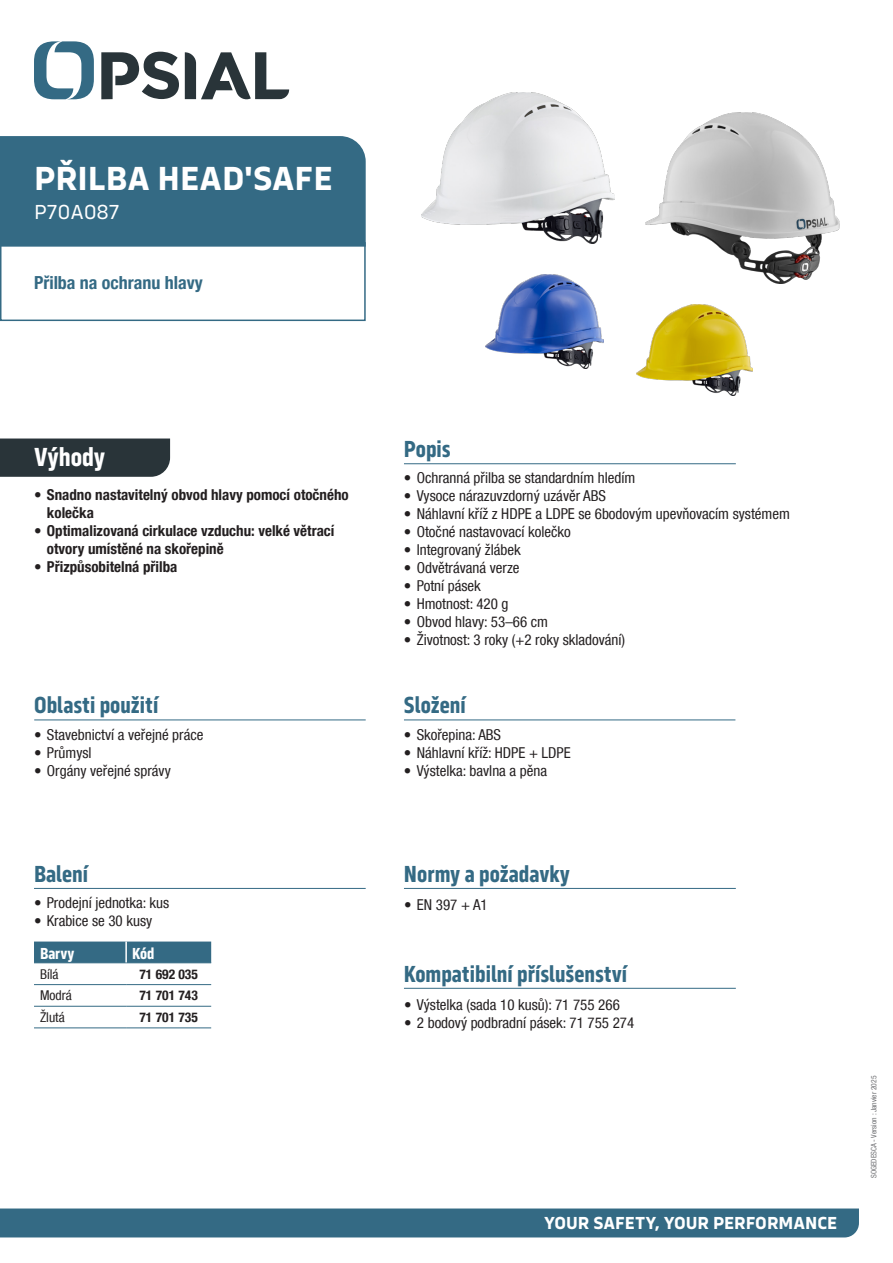
<style>
.page{position:relative;width:893px;height:1263px;background:#fff}
.page>*{position:absolute;margin:0;border:0;box-sizing:border-box;transform-origin:0 0}
.NOM_PRODUIT_NC{font:700 34.5px "Serca";color:#fff}
.Benefices{font:700 27px "Serca Condensed";letter-spacing:-.005em;color:#fff}
.Sous-titres{font:700 24px "Serca Condensed";color:#346a84}
.Code_P{font:21px "Serca";letter-spacing:-.01em;color:#fff}
.t1{font:700 18px "Serca";color:#fff}
.PLUS_PRODUIT{font:700 condensed 18px "Helvetica Neue LT Com";color:#346a84}
.tableauTitre{font:700 16.5px "Serca Condensed";color:#fff}
.t2{font:condensed 15px "Helvetica Neue LT Com";color:#231f20}
.t3{font:700 condensed 15px/18px "Helvetica Neue LT Com";color:#231f20}
.TableauCode{font:700 condensed 13.5px "Helvetica Neue LT Com";color:#231f20}
.tableau{font:condensed 13.5px "Helvetica Neue LT Com";color:#231f20}
.t4{font:condensed 7.5px "Helvetica Neue LT Com";color:#6c6d70}
</style>
<div class="page">
<div style="left:0;top:1208px;width:859px;height:29px;background:#346a84"></div>
<svg style="left:34px;top:41px;width:60px;height:58px"></svg>
<svg style="left:185px;top:52px;width:104px;height:48px"></svg>
<svg style="left:101px;top:52px;width:78px;height:47px"></svg>
<hr style="left:34px;top:888px;width:332px;height:1px;background:#346a84">
<div style="left:34px;top:941px;width:177px;height:21px;background:#346a84"></div>
<hr style="left:34px;top:962px;width:92px;height:1px;background:#346a84">
<hr style="left:126px;top:962px;width:85px;height:1px;background:#346a84">
<hr style="left:34px;top:984px;width:92px;height:1px;background:#346a84">
<hr style="left:126px;top:984px;width:85px;height:1px;background:#346a84">
<hr style="left:34px;top:1006px;width:92px;height:1px;background:#346a84">
<hr style="left:126px;top:1006px;width:85px;height:1px;background:#346a84">
<hr style="left:34px;top:1027px;width:92px;height:1px;background:#346a84">
<hr style="left:126px;top:1027px;width:85px;height:1px;background:#346a84">
<hr style="left:125px;top:941px;width:2px;height:21px;background:#fff">
<hr style="left:404px;top:463px;width:332px;height:1px;background:#346a84">
<div style="left:0;top:438px;width:170px;height:39px;background:#293439"></div>
<div style="left:0;top:242px;width:366px;height:79px;border:2px solid #346a84"></div>
<div style="left:0;top:136px;width:366px;height:111px;background:#346a84"></div>
<hr style="left:404px;top:888px;width:332px;height:1px;background:#346a84">
<hr style="left:404px;top:988px;width:332px;height:1px;background:#346a84">
<hr style="left:34px;top:719px;width:332px;height:1px;background:#346a84">
<hr style="left:404px;top:719px;width:331px;height:1px;background:#346a84">
<img style="left:421px;top:92px;width:193px;height:152px">
<img style="left:645px;top:112px;width:195px;height:171px">
<img style="left:486px;top:274px;width:118px;height:94px">
<img style="left:636px;top:304px;width:116px;height:91px">
<p class="NOM_PRODUIT_NC" style="left:34px;top:157px;width:300px">PŘILBA HEAD'SAFE</p>
<p class="Code_P" style="left:34px;top:200px;width:87px">P70A087</p>
<p class="PLUS_PRODUIT" style="left:34px;top:272px;width:170px">Přilba na ochranu hlavy</p>
<p class="Benefices" style="left:34px;top:441px;width:73px">Výhody</p>
<p class="t3" style="left:47px;top:486px;width:303px;text-indent:-13px">• Snadno nastavitelný obvod hlavy pomocí otočného kolečka</p>
<p class="t3" style="left:47px;top:522px;width:289px;text-indent:-13px">• Optimalizovaná cirkulace vzduchu: velké větrací otvory umístěné na skořepině</p>
<p class="t3" style="left:34px;top:558px;width:145px">• Přizpůsobitelná přilba</p>
<p class="Sous-titres" style="left:34px;top:691px;width:126px">Oblasti použití</p>
<p class="t2" style="left:34px;top:725px;width:171px">• Stavebnictví a veřejné práce</p>
<p class="t2" style="left:34px;top:743px;width:59px">• Průmysl</p>
<p class="t2" style="left:34px;top:761px;width:138px">• Orgány veřejné správy</p>
<p class="Sous-titres" style="left:34px;top:860px;width:56px">Balení</p>
<p class="t2" style="left:34px;top:894px;width:137px">• Prodejní jednotka: kus</p>
<p class="t2" style="left:34px;top:912px;width:120px">• Krabice se 30 kusy</p>
<p class="tableauTitre" style="left:40px;top:943px;width:36px">Barvy</p>
<p class="tableauTitre" style="left:132px;top:943px;width:24px">Kód</p>
<p class="tableau" style="left:40px;top:966px;width:20px">Bílá</p>
<p class="TableauCode" style="left:140px;top:966px;width:60px">71 692 035</p>
<p class="tableau" style="left:40px;top:987px;width:33px">Modrá</p>
<p class="TableauCode" style="left:140px;top:987px;width:60px">71 701 743</p>
<p class="tableau" style="left:40px;top:1009px;width:26px">Žlutá</p>
<p class="TableauCode" style="left:140px;top:1009px;width:60px">71 701 735</p>
<p class="Sous-titres" style="left:404px;top:435px;width:48px">Popis</p>
<p class="t2" style="left:404px;top:469px;width:233px">• Ochranná přilba se standardním hledím</p>
<p class="t2" style="left:404px;top:487px;width:204px">• Vysoce nárazuvzdorný uzávěr ABS</p>
<p class="t2" style="left:404px;top:505px;width:387px">• Náhlavní kříž z HDPE a LDPE se 6bodovým upevňovacím systémem</p>
<p class="t2" style="left:404px;top:523px;width:168px">• Otočné nastavovací kolečko</p>
<p class="t2" style="left:404px;top:541px;width:118px">• Integrovaný žlábek</p>
<p class="t2" style="left:404px;top:559px;width:117px">• Odvětrávaná verze</p>
<p class="t2" style="left:404px;top:577px;width:78px">• Potní pásek</p>
<p class="t2" style="left:404px;top:595px;width:106px">• Hmotnost: 420 g</p>
<p class="t2" style="left:404px;top:613px;width:146px">• Obvod hlavy: 53–66 cm</p>
<p class="t2" style="left:404px;top:631px;width:223px">• Životnost: 3 roky (+2 roky skladování)</p>
<p class="Sous-titres" style="left:404px;top:691px;width:63px">Složení</p>
<p class="t2" style="left:404px;top:725px;width:99px">• Skořepina: ABS</p>
<p class="t2" style="left:404px;top:743px;width:168px">• Náhlavní kříž: HDPE + LDPE</p>
<p class="t2" style="left:404px;top:761px;width:145px">• Výstelka: bavlna a pěna</p>
<p class="Sous-titres" style="left:404px;top:860px;width:168px">Normy a požadavky</p>
<p class="t2" style="left:404px;top:896px;width:85px">• EN 397 + A1</p>
<p class="Sous-titres" style="left:404px;top:960px;width:225px">Kompatibilní příslušenství</p>
<p class="t2" style="left:404px;top:996px;width:217px">• Výstelka (sada 10 kusů): 71 755 266</p>
<p class="t2" style="left:404px;top:1014px;width:232px">• 2 bodový podbradní pásek: 71 755 274</p>
<p class="t1" style="left:544px;top:1212px;width:295px">YOUR SAFETY, YOUR PERFORMANCE</p>
<p class="t4" style="left:869px;top:1178px;width:104px;rotate:-90deg">SOGEDESCA - Version : Janvier 2025</p>
</div>
